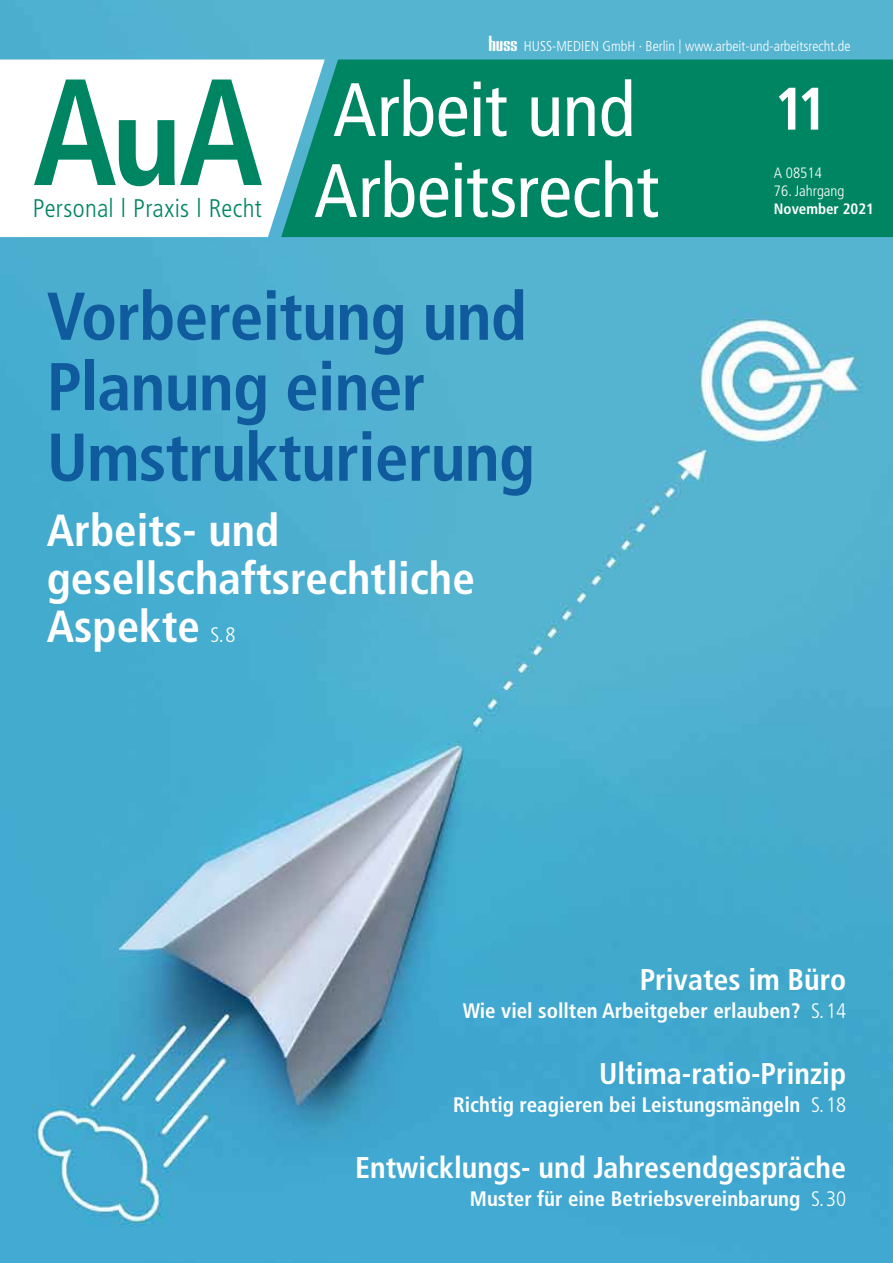
<style>
.page{position:relative;width:893px;height:1263px;background:#fff}
.page>*{position:absolute;margin:0;border:0;box-sizing:border-box;transform-origin:0 0}
.t1{font:condensed 75.6px "Frutiger LT Std";letter-spacing:-.005em;color:#fff}
.t2{font:700 condensed 67.5px/70.5px "Frutiger LT Std";letter-spacing:-.015em;color:#105b9d}
.t3{font:700 condensed 60px "Frutiger LT Std";color:#fff}
.t4{font:700 condensed 45px/48px "Frutiger LT Std";color:#fff}
.t5{font:700 condensed 30px "Frutiger LT Std";color:#fff}
.t6{font:300 condensed 25.5px "Frutiger LT Std";letter-spacing:.01em;color:#008562}
.t7{font:700 condensed 21px "Frutiger LT Std";color:#fff}
.t8{font:700 condensed 15px/18px "Frutiger LT Std";color:#fff}
.t9{font:300 condensed 15px "Frutiger LT Std";color:#fff}
.t10{font:300 condensed 14.25px "Frutiger LT Std";color:#fff}
.s1{font-family:"HUSS";font-weight:400;font-stretch:normal;font-size:18.75px}
.s2{font-weight:300}
.s3{font-weight:300;font-size:21px}
</style>
<div class="page">
<img style="left:0;top:0;width:893px;height:1263px">
<div style="left:325px;top:60px;width:568px;height:177px;background:#008562"></div>
<svg style="left:0;top:60px;width:325px;height:177px"></svg>
<svg style="left:34px;top:80px;width:228px;height:106px"></svg>
<p class="t6" style="left:33px;top:194px;width:231px">Personal l Praxis l Recht</p>
<p class="t10" style="left:489px;top:38px;width:363px"><span class="s1">huss</span> HUSS-MEDIEN GmbH · Berlin | www.arbeit-und-arbeitsrecht.de</p>
<p class="t1" style="left:333px;top:66px;width:304px">Arbeit und</p>
<p class="t1" style="left:314px;top:147px;width:346px">Arbeitsrecht</p>
<p class="t3" style="left:774px;top:73px;width:55px">11</p>
<p class="t9" style="left:774px;top:165px;width:49px">A 08514</p>
<p class="t8" style="left:774px;top:182px;width:102px"><span class="s2">76. Jahrgang<br></span>November 2021</p>
<p class="t2" style="left:47px;top:281px;width:490px">Vorbereitung und<br>Planung einer<br>Umstrukturierung</p>
<p class="t4" style="left:47px;top:506px;width:430px">Arbeits- und gesellschaftsrechtliche<br>Aspekte <span class="s3">S.8</span></p>
<p class="t5" style="left:640px;top:961px;width:208px">Privates im Büro</p>
<p class="t7" style="left:463px;top:998px;width:385px">Wie viel sollten Arbeitgeber erlauben? <span class="s2">S.14</span></p>
<p class="t5" style="left:599px;top:1056px;width:249px">Ultima-ratio-Prinzip</p>
<p class="t7" style="left:453px;top:1092px;width:395px">Richtig reagieren bei Leistungsmängeln <span class="s2">S.18</span></p>
<p class="t5" style="left:355px;top:1150px;width:493px">Entwicklungs- und Jahresendgespräche</p>
<p class="t7" style="left:470px;top:1187px;width:378px">Muster für eine Betriebsvereinbarung <span class="s2">S.30</span></p>
</div>
